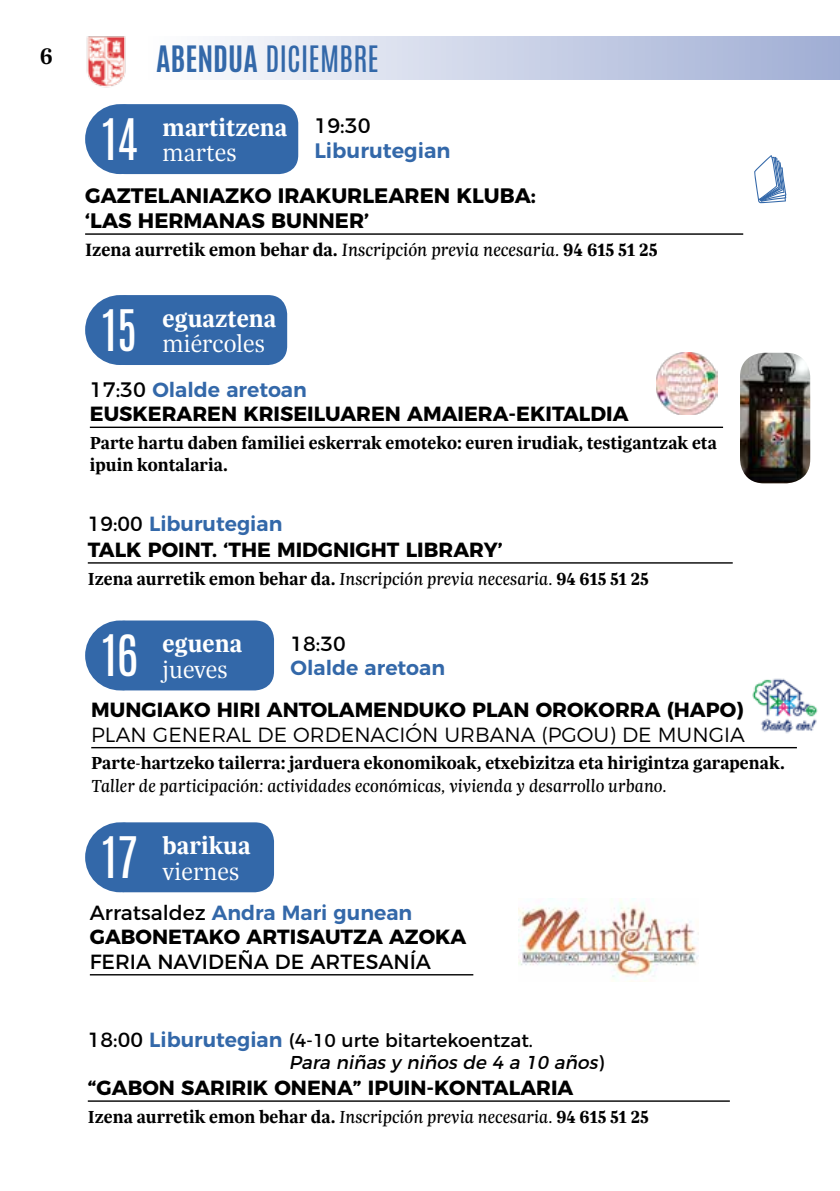
<style>
.page{position:relative;width:840px;height:1191px;background:#fff}
.page>*{position:absolute;margin:0;border:0;box-sizing:border-box;transform-origin:0 0}
.t1{font:47.8px "Antonio";color:#fff}
.t2{font:30.4px "Antonio";color:#3368a9}
.t3{font:700 25.4px "Trola";color:#fff}
.t4{font:300 25.4px "Trola";color:#fff}
.t5{font:600 24px "Trola";color:#000}
.t6{font:700 20.8px/25px "Montserrat";color:#000}
.t7{font:600 20.8px "Montserrat";color:#3368a9}
.t8{font:20.8px "Montserrat";color:#000}
.t9{font:700 20.4px/24.6px "Montserrat";color:#000}
.t10{font:300 20.4px "Montserrat";color:#000}
.t11{font:20.4px "Montserrat";color:#000}
.t12{font:600 20.4px "Montserrat";color:#3368a9}
.t13{font:700 19px "Trola";color:#000}
.t14{font:700 18.6px/22.4px "Trola";color:#000}
.t15{font:italic 18.6px "Trola";color:#000}
.t16{font:18.6px/22.4px "Montserrat";color:#000}
.s1{font-weight:700}
.s2{font-weight:400;font-style:italic}
.s3{font-weight:400;font-size:20.8px}
.s4{font-weight:600;color:#3368a9}
.s5{font-weight:400}
.s6{font-size:20.4px}
.s7{font-weight:600;font-size:20.4px;color:#3368a9}
.s8{font-style:italic}
</style>
<div class="page">
<div style="left:142px;top:36px;width:697px;height:44px;background:linear-gradient(to right,#fff,#a0aed4)"></div>
<img style="left:86px;top:36px;width:40px;height:52px">
<hr style="left:90px;top:426px;width:632px;height:2px;background:#000">
<div style="left:106px;top:104px;width:192px;height:70px;background:#3368a9;border-radius:19px"></div>
<div style="left:85px;top:104px;width:70px;height:70px;background:#3368a9;border-radius:50%"></div>
<hr style="left:85px;top:233px;width:657px;height:2px;background:#000">
<svg style="left:754px;top:155px;width:32px;height:48px"></svg>
<div style="left:106px;top:620px;width:168px;height:70px;background:#3368a9;border-radius:19px"></div>
<div style="left:85px;top:620px;width:70px;height:70px;background:#3368a9;border-radius:50%"></div>
<hr style="left:91px;top:747px;width:705px;height:1px;background:#000">
<img style="left:752px;top:678px;width:66px;height:56px">
<div style="left:106px;top:295px;width:181px;height:70px;background:#3368a9;border-radius:19px"></div>
<div style="left:85px;top:295px;width:70px;height:70px;background:#3368a9;border-radius:50%"></div>
<img style="left:656px;top:353px;width:61px;height:61px">
<img style="left:740px;top:353px;width:69px;height:130px">
<hr style="left:88px;top:562px;width:644px;height:1px;background:#000">
<hr style="left:88px;top:1100px;width:641px;height:1px;background:#000">
<div style="left:106px;top:822px;width:168px;height:70px;background:#3368a9;border-radius:19px"></div>
<div style="left:85px;top:822px;width:70px;height:70px;background:#3368a9;border-radius:50%"></div>
<hr style="left:90px;top:974px;width:383px;height:1px;background:#000">
<img style="left:518px;top:898px;width:179px;height:81px">
<p class="t5" style="left:40px;top:40px;width:15px">6</p>
<h2 class="t2" style="left:156px;top:37px;width:224px"><span class="s1">ABENDUA</span> DICIEMBRE</h2>
<h1 class="t1" style="left:102px;top:104px;width:37px">14</h1>
<h3 class="t3" style="left:162px;top:110px;width:126px">martitzena</h3>
<p class="t8" style="left:314px;top:109px;width:58px">19:30</p>
<p class="t7" style="left:314px;top:134px;width:137px">Liburutegian</p>
<h3 class="t4" style="left:162px;top:137px;width:76px">martes</h3>
<p class="t6" style="left:85px;top:181px;width:452px">GAZTELANIAZKO IRAKURLEAREN KLUBA: ‘LAS HERMANAS</p>
<p class="t6" style="left:271px;top:206px;width:32px">BUNNER</p>
<p class="t6" style="left:364px;top:206px;width:7px">’</p>
<p class="t13" style="left:85px;top:237px;width:573px">Izena aurretik emon behar da. <span class="s2">Inscripción previa necesaria.</span> 94 615 51 25</p>
<h1 class="t1" style="left:102px;top:295px;width:37px">15</h1>
<h3 class="t3" style="left:162px;top:301px;width:115px">eguaztena</h3>
<h3 class="t4" style="left:162px;top:328px;width:104px">miércoles</h3>
<p class="t9" style="left:90px;top:375px;width:540px"><span class="s3">17:30</span> <span class="s4">Olalde aretoan<br></span>EUSKERAREN KRISEILUAREN AMAIERA-EKITALDIA</p>
<p class="t14" style="left:90px;top:431px;width:628px">Parte hartu daben familiei eskerrak emoteko: euren irudiak, testigantzak eta ipuin kontalaria.</p>
<p class="t9" style="left:88px;top:508px;width:222px;line-height:26.4px"><span class="s5">19:00</span> <span class="s4">Liburutegian<br></span>TALK POINT. ‘THE MIDGNIGHT</p>
<p class="t9" style="left:405px;top:536px;width:26px">LIBRARY</p>
<p class="t9" style="left:497px;top:536px;width:6px">’</p>
<p class="t14" style="left:88px;top:567px;width:562px">Izena aurretik emon behar da. <span class="s2">Inscripción previa necesaria.</span> 94 615 51 25</p>
<h1 class="t1" style="left:102px;top:621px;width:37px">16</h1>
<h3 class="t3" style="left:162px;top:626px;width:81px">eguena</h3>
<p class="t11" style="left:290px;top:627px;width:57px">18:30</p>
<p class="t12" style="left:290px;top:651px;width:156px">Olalde aretoan</p>
<h3 class="t4" style="left:162px;top:653px;width:67px">jueves</h3>
<p class="t9" style="left:91px;top:696px;width:653px">MUNGIAKO HIRI ANTOLAMENDUKO PLAN OROKORRA (HAPO)</p>
<p class="t10" style="left:91px;top:718px;width:654px">PLAN GENERAL DE ORDENACIÓN URBANA (PGOU) DE MUNGIA</p>
<p class="t14" style="left:91px;top:751px;width:694px">Parte-hartzeko tailerra: jarduera ekonomikoak, etxebizitza eta hirigintza garapenak.</p>
<p class="t15" style="left:91px;top:773px;width:576px">Taller de participación: actividades económicas, vivienda y desarrollo urbano.</p>
<h1 class="t1" style="left:102px;top:822px;width:37px">17</h1>
<h3 class="t3" style="left:162px;top:828px;width:90px">barikua</h3>
<h3 class="t4" style="left:162px;top:855px;width:78px">viernes</h3>
<p class="t9" style="left:90px;top:898px;width:378px"><span class="s5">Arratsaldez</span> <span class="s4">Andra Mari gunean<br></span>GABONETAKO ARTISAUTZA AZOKA</p>
<p class="t11" style="left:90px;top:945px;width:342px">FERIA NAVIDEÑA DE ARTESANÍA</p>
<p class="t16" style="left:288px;top:1027px;width:316px;text-indent:-201px"><span class="s6">18:00</span> <span class="s7">Liburutegian</span> (4-10 urte bitartekoentzat.<br><span class="s8">Para niñasy niñosde 4 a 10 años</span>)</p>
<p class="t9" style="left:88px;top:1074px;width:292px">“GABON SARIRIK ONENA” IPUIN</p>
<p class="t9" style="left:426px;top:1074px;width:23px">-KONTALARIA</p>
<p class="t14" style="left:88px;top:1105px;width:562px">Izena aurretik emon behar da. <span class="s2">Inscripción previa necesaria.</span> 94 615 51 25</p>
</div>
